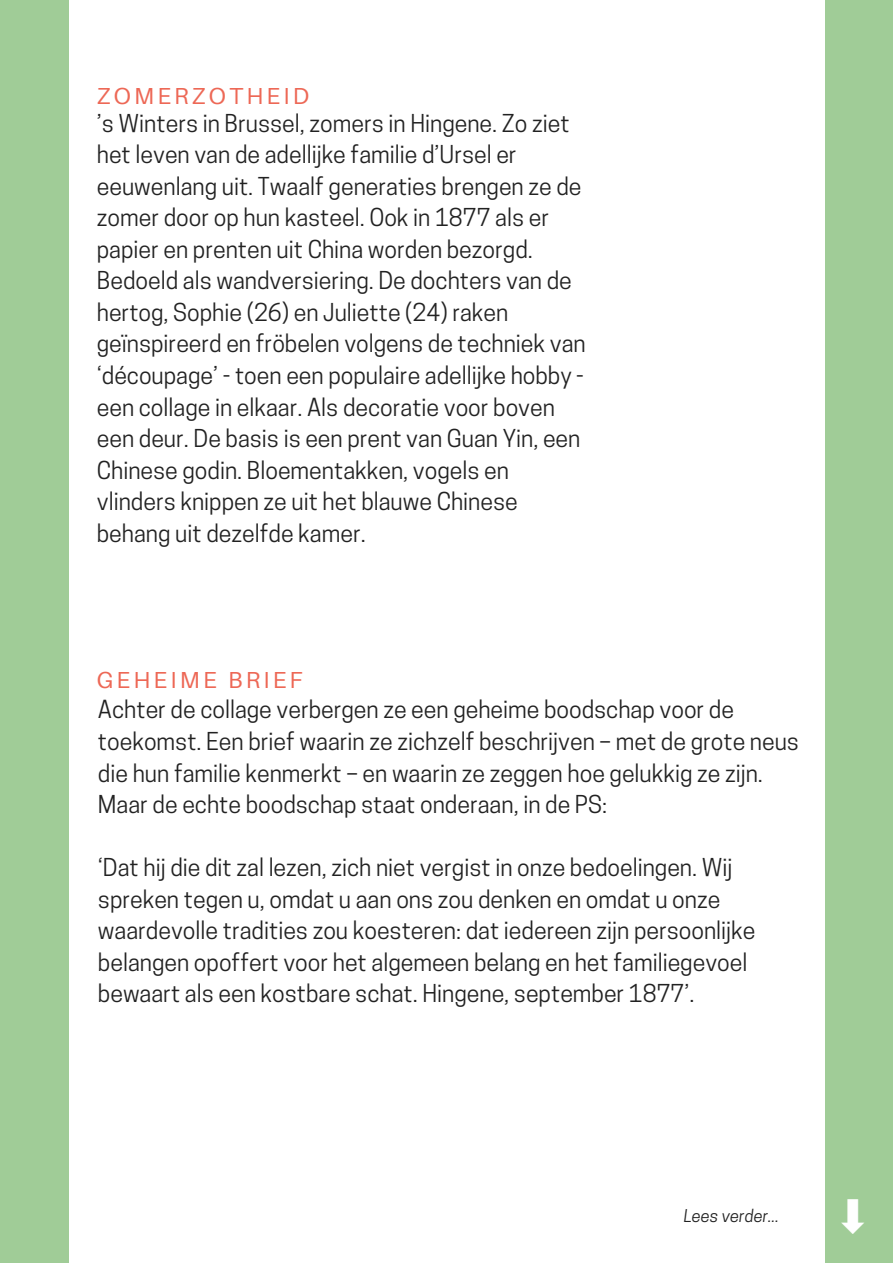
<style>
.page{position:relative;width:893px;height:1263px;background:#fff}
.page>*{position:absolute;margin:0;border:0;box-sizing:border-box;transform-origin:0 0}
.t1{font:46.35px "DejaVu Sans";color:#fff}
.t2{font:23.25px/31.5px "Cooper Hewitt";color:#222}
.t3{font:23.25px "Aileron";letter-spacing:.14em;color:#ed6856}
.t4{font:italic 16.5px "Cooper Hewitt";color:#222}
</style>
<div class="page">
<div style="left:825px;top:0;width:68px;height:1263px;background:#a0cc97"></div>
<div style="left:0;top:0;width:69px;height:1263px;background:#a0cc97"></div>
<p class="t3" style="left:97px;top:81px;width:214px">ZOMERZOTHEID</p>
<p class="t2" style="left:97px;top:110px;width:490px">’s Winters in Brussel, zomers in Hingene. Zo ziet het leven van de adellijke familie d’Ursel er eeuwenlang uit. Twaalf generaties brengen ze de zomer door op hun kasteel. Ook in 1877 als er papier en prenten uit China worden bezorgd.<br>Bedoeld als wandversiering. De dochters van de hertog, Sophie (26) en Juliette (24) raken geïnspireerd en fröbelen volgens de techniek van ‘découpage’ - toen een populaire adellijke hobby - een collage in elkaar. Als decoratie voor boven een deur. De basis is een prent van Guan Yin, een Chinese godin. Bloementakken, vogels en vlinders knippen ze uit het blauwe Chinese behang uit dezelfde kamer.</p>
<p class="t3" style="left:97px;top:666px;width:207px">GEHEIME BRIEF</p>
<p class="t2" style="left:98px;top:697px;width:703px">Achter de collage verbergen ze een geheime boodschap voor de toekomst. Een brief waarin ze zichzelf beschrijven – met de grote neus die hun familie kenmerkt – en waarin ze zeggen hoe gelukkig ze zijn.<br>Maar de echte boodschap staat onderaan, in de PS:</p>
<p class="t2" style="left:98px;top:854px;width:659px">‘Dat hij die dit zal lezen, zich niet vergist in onze bedoelingen. Wij spreken tegen u, omdat u aan ons zou denken en omdat u onze waardevolle tradities zou koesteren: dat iedereen zijn persoonlijke belangen opoffert voor het algemeen belang en het familiegevoel bewaart als een kostbare schat. Hingene, september 1877’.</p>
<p class="t4" style="left:684px;top:1209px;width:97px">Lees verder...</p>
<h1 class="t1" style="left:833px;top:1190px;width:40px">⬇</h1>
</div>
